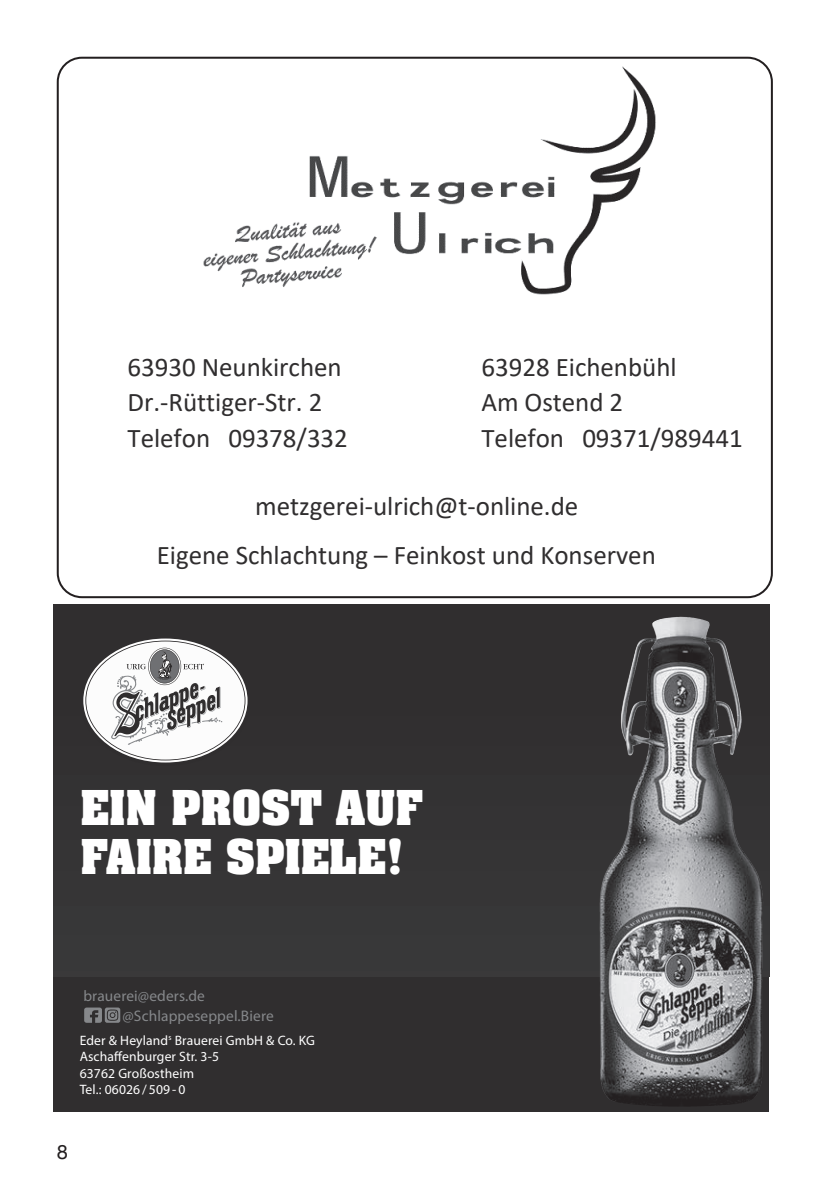
<style>
.page{position:relative;width:840px;height:1191px;background:#fff}
.page>*{position:absolute;margin:0;border:0;box-sizing:border-box;transform-origin:0 0}
.t1{font:700 40.8px/49px "Aachen";color:#fff}
.t2{font:27px/48.8px "Calibri";color:#302e2f}
.t3{font:20px "Helvetica Neue";color:#231f20}
.t4{font:15.4px/20.4px "Myriad Pro";letter-spacing:.01em;color:#86888b}
.t5{font:13.6px/16.4px "Myriad Pro";letter-spacing:.01em;color:#fff}
</style>
<div class="page">
<svg style="left:54px;top:976px;width:714px;height:135px;background:#403f40"></svg>
<svg style="left:54px;top:604px;width:714px;height:372px;background:#3e3d3e"></svg>
<svg style="left:82px;top:635px;width:167px;height:131px"></svg>
<img style="left:620px;top:616px;width:60px;height:123px">
<svg style="left:105px;top:1007px;width:15px;height:15px"></svg>
<svg style="left:84px;top:1007px;width:34px;height:15px"></svg>
<img style="left:203px;top:66px;width:453px;height:229px">
<p class="t2" style="left:127px;top:341px;width:215px">63930 Neunkirchen</p>
<p class="t2" style="left:481px;top:341px;width:197px">63928 Eichenbühl</p>
<p class="t2" style="left:127px;top:377px;width:196px">Dr.-Rüttiger-Str. 2</p>
<p class="t2" style="left:481px;top:377px;width:143px">Am Ostend 2</p>
<p class="t2" style="left:127px;top:412px;width:222px">Telefon 09378/332</p>
<p class="t2" style="left:481px;top:412px;width:263px">Telefon 09371/989441</p>
<p class="t2" style="left:157px;top:480px;width:500px;text-indent:98px">metzgerei-ulrich@t-online.de<br>Eigene Schlachtung – Feinkost und Konserven</p>
<h1 class="t1" style="left:80px;top:782px;width:343px">EIN PROST AUF<br>FAIRE SPIELE!</h1>
<p class="t4" style="left:122px;top:985px;width:153px;text-indent:-39px">brauerei@eders.de @Schlappeseppel.Biere</p>
<p class="t5" style="left:80px;top:1032px;width:237px">Eder &amp; Heyland<sup>s</sup> Brauerei GmbH &amp; Co. KG<br>Aschaffenburger Str. 3-5<br>63762 Großostheim<br>Tel.: 06026 / 509 - 0</p>
<p class="t3" style="left:57px;top:1137px;width:13px">8</p>
</div>
